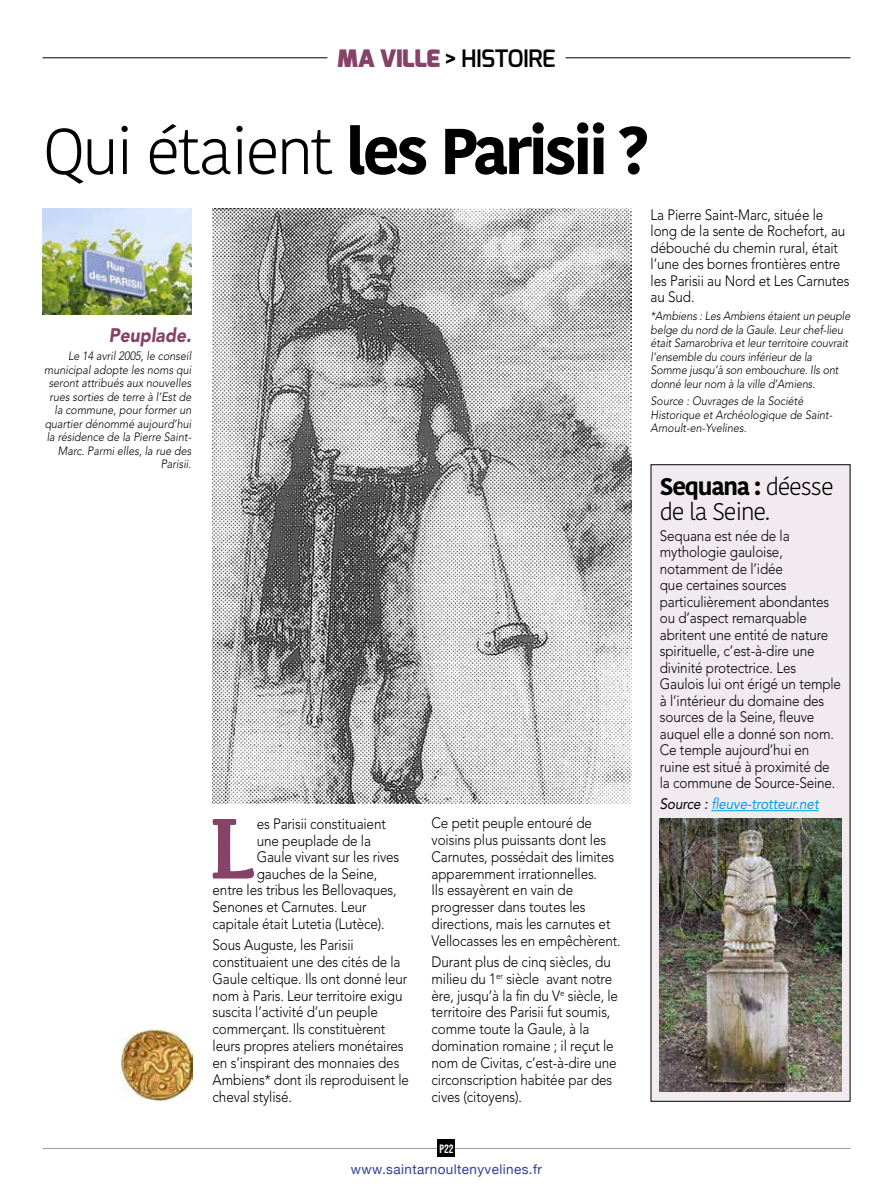
<style>
.page{position:relative;width:893px;height:1191px;background:#fff}
.page>*{position:absolute;margin:0;border:0;box-sizing:border-box;transform-origin:0 0}
.t1{font:700 89.25px "Kefa";color:#854367;scale:.9 1}
.t2{font:700 64.5px "Kohinoor Bangla";letter-spacing:-.05em;color:#000}
.t3{font:300 24px/25.5px "Kohinoor Bangla";letter-spacing:-.05em;color:#000}
.t4{font:600 24px "Exo";letter-spacing:-.02em;color:#000}
.t5{font:italic 900 19.5px "Avenir LT Std";color:#854367;scale:.9 1}
.t6{font:300 15px/16.8px "Avenir LT Std";letter-spacing:-.01em;color:#000;scale:.9 1}
.t7{font:italic 15px "Avenir LT Std";letter-spacing:-.01em;color:#009fe3;scale:.9 1}
.t8{font:13.5px "Helvetica Neue";letter-spacing:.03em;color:#2e4193}
.t9{font:italic 300 12px/13.5px "Avenir LT Std";color:#000;scale:.9 1}
.t10{font:12px "Bebas Neue";color:#fff}
.s1{font-weight:900;color:#854367}
.s2{font-weight:300}
.s3{font-weight:700}
.s4{color:#000}
</style>
<div class="page">
<hr style="left:43px;top:1148px;width:807px;height:1px;background:#9d9d9c">
<div style="left:438px;top:1140px;width:17px;height:17px;background:#000"></div>
<hr style="left:43px;top:57px;width:284px;height:1px;background:#000">
<hr style="left:566px;top:57px;width:284px;height:1px;background:#000">
<img style="left:213px;top:208px;width:418px;height:596px">
<img style="left:43px;top:208px;width:148px;height:107px">
<div style="left:651px;top:465px;width:199px;height:636px;background:#f1ebef"></div>
<hr style="left:711px;top:810px;width:108px;height:1px;background:#009fe3">
<img style="left:659px;top:819px;width:183px;height:272px">
<img style="left:122px;top:1030px;width:71px;height:71px">
<h3 class="t4" style="left:337px;top:43px;width:220px"><span class="s1">MA VILLE</span> &gt; HISTOIRE</h3>
<h2 class="t2" style="left:43px;top:95px;width:608px"><span class="s2">Qui étaient</span> les Parisii ?</h2>
<h3 class="t5" style="left:109px;top:324px;width:93px">Peuplade.</h3>
<p class="t9" style="left:44px;top:349px;width:165px;text-align:right">Le 14 avril 2005, le conseil municipal adopte les noms qui seront attribués aux nouvelles rues sorties de terre à l’Est de la commune, pour former un quartier dénommé aujourd’hui la résidence de la Pierre Saint-<br>Marc. Parmi elles, la rue des<br>Parisii.</p>
<h1 class="t1" style="left:209px;top:788px;width:52px">L</h1>
<p class="t6" style="left:257px;top:815px;width:145px">es Parisii constituaient</p>
<p class="t6" style="left:257px;top:832px;width:128px">une peuplade de la</p>
<p class="t6" style="left:257px;top:848px;width:160px">Gaule vivant sur les rives</p>
<p class="t6" style="left:257px;top:865px;width:136px">gauches de la Seine,</p>
<p class="t6" style="left:213px;top:882px;width:206px">entre les tribus les Bellovaques,</p>
<p class="t6" style="left:213px;top:898px;width:173px">Senones et Carnutes. Leur</p>
<p class="t6" style="left:213px;top:915px;width:193px">capitale était Lutetia (Lutèce).</p>
<p class="t6" style="left:213px;top:936px;width:220px">Sous Auguste, les Parisii constituaient une des cités de la<br>Gaule celtique. Ils ont donné leur nom à Paris. Leur territoire exigu suscita l’activité d’un peuple commerçant. Ils constituèrent leurs propres ateliers monétaires en s’inspirant des monnaies des<br>Ambiens* dont ils reproduisent le cheval stylisé.</p>
<p class="t6" style="left:432px;top:814px;width:212px">Ce petit peuple entouré de voisins plus puissants dont les<br>Carnutes, possédait des limites apparemment irrationnelles.<br>Ils essayèrent en vain de progresser dans toutes les directions, mais les carnutes et<br>Vellocasses les en empêchèrent.</p>
<p class="t6" style="left:432px;top:953px;width:209px">Durant plus de cinq siècles, du milieu du 1<sup>er</sup> siècle avant notre ère, jusqu’à la fin du V<sup>e</sup> siècle, le territoire des Parisii fut soumis, comme toute la Gaule, à la domination romaine ; il reçut le nom de Civitas, c’est-à-dire une circonscription habitée par des cives (citoyens).</p>
<p class="t10" style="left:439px;top:1142px;width:16px">P22</p>
<p class="t8" style="left:351px;top:1159px;width:193px">www.saintarnoultenyvelines.fr</p>
<p class="t6" style="left:651px;top:206px;width:223px">La Pierre Saint-Marc, située le long de la sente de Rochefort, au débouché du chemin rural, était l’une des bornes frontières entre les Parisii au Nord et Les Carnutes au Sud.</p>
<p class="t9" style="left:651px;top:309px;width:224px">*Ambiens : Les Ambiens étaient un peuple belge du nord de la Gaule. Leur chef-lieu était Samarobriva et leur territoire couvrait l’ensemble du cours inférieur de la Somme jusqu’à son embouchure. Ils ont donné leur nom à la ville d’Amiens.</p>
<p class="t9" style="left:651px;top:395px;width:204px">Source : Ouvrages de la Société<br>Historique et Archéologique de Saint-<br>Arnoult-en-Yvelines.</p>
<h3 class="t3" style="left:660px;top:473px;width:175px"><span class="s3">Sequana :</span> déesse de la Seine.</h3>
<p class="t6" style="left:660px;top:527px;width:203px">Sequana est née de la mythologie gauloise, notamment de l’idée<br>que certaines sources particulièrement abondantes ou d’aspect remarquable abritent une entité de nature spirituelle, c’est-à-dire une divinité protectrice. Les<br>Gaulois lui ont érigé un temple à l’intérieur du domaine des sources de la Seine, fleuve auquel elle a donné son nom.<br>Ce temple aujourd’hui en ruine est situé à proximité de la commune de Source-Seine.</p>
<p class="t7" style="left:660px;top:795px;width:178px"><span class="s4">Source :</span> fleuve-trotteur.net</p>
</div>
